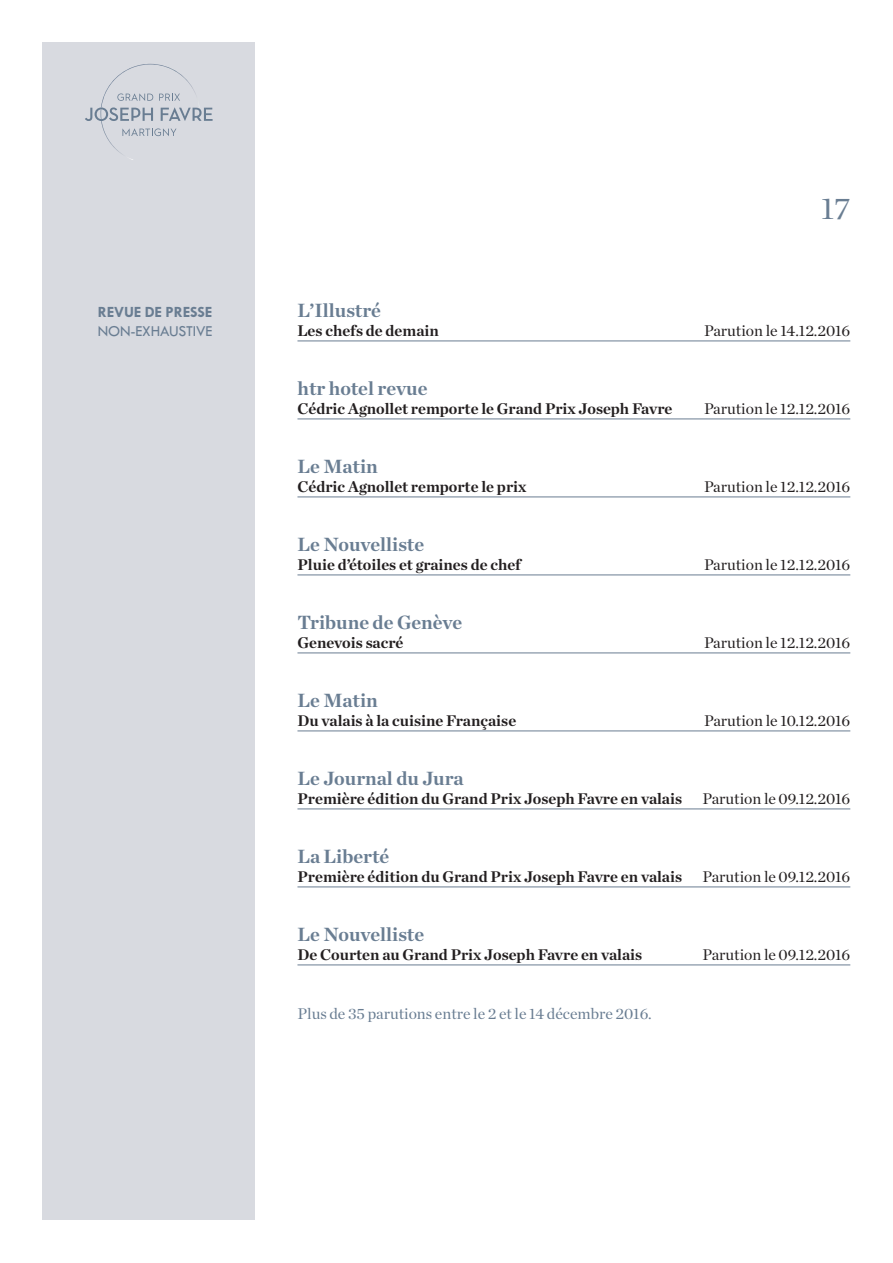
<style>
.page{position:relative;width:893px;height:1263px;background:#fff}
.page>*{position:absolute;margin:0;border:0;box-sizing:border-box;transform-origin:0 0}
.t1{font:31.5px "Chronicle Deck";color:#697d92}
.t2{font:700 19.5px "Chronicle Deck";color:#697d92}
.t3{font:700 15.75px "Chronicle Deck";color:#231f20}
.t4{font:15.75px "Chronicle Deck";color:#231f20}
.t5{font:15.75px "Chronicle Deck";color:#697d92}
.t6{font:15.75px "Tw Cen";letter-spacing:-.01em;color:#697d92}
.t7{font:700 15.75px "Tw Cen";letter-spacing:-.01em;color:#697d92}
</style>
<div class="page">
<div style="left:42px;top:43px;width:213px;height:1177px;background:#d8dae0"></div>
<img style="left:101px;top:122px;width:32px;height:38px">
<img style="left:101px;top:64px;width:95px;height:43px">
<svg style="left:85px;top:107px;width:128px;height:15px"></svg>
<svg style="left:117px;top:93px;width:36px;height:8px"></svg>
<svg style="left:159px;top:94px;width:21px;height:7px"></svg>
<svg style="left:122px;top:128px;width:54px;height:8px"></svg>
<hr style="left:297px;top:341px;width:553px;height:1px;background:#697d92">
<hr style="left:297px;top:419px;width:553px;height:1px;background:#697d92">
<hr style="left:297px;top:497px;width:553px;height:1px;background:#697d92">
<hr style="left:297px;top:575px;width:553px;height:1px;background:#697d92">
<hr style="left:297px;top:653px;width:553px;height:1px;background:#697d92">
<hr style="left:297px;top:731px;width:553px;height:1px;background:#697d92">
<hr style="left:297px;top:809px;width:553px;height:1px;background:#697d92">
<hr style="left:297px;top:887px;width:553px;height:1px;background:#697d92">
<hr style="left:297px;top:965px;width:553px;height:1px;background:#697d92">
<p class="t7" style="left:98px;top:302px;width:116px">REVUE DE PRESSE</p>
<p class="t6" style="left:98px;top:322px;width:116px">NON-EXHAUSTIVE</p>
<h1 class="t1" style="left:821px;top:197px;width:31px">17</h1>
<p class="t2" style="left:297px;top:303px;width:85px">L’Illustré</p>
<p class="t3" style="left:297px;top:325px;width:143px">Les chefs de demain</p>
<p class="t4" style="left:704px;top:325px;width:148px">Parution le 14.12.2016</p>
<p class="t2" style="left:297px;top:381px;width:131px">htr hotel revue</p>
<p class="t3" style="left:297px;top:403px;width:377px">Cédric Agnollet remporte le Grand Prix Joseph Favre</p>
<p class="t4" style="left:704px;top:403px;width:148px">Parution le 12.12.2016</p>
<p class="t2" style="left:297px;top:459px;width:82px">Le Matin</p>
<p class="t3" style="left:297px;top:481px;width:230px">Cédric Agnollet remporte le prix</p>
<p class="t4" style="left:704px;top:481px;width:148px">Parution le 12.12.2016</p>
<p class="t2" style="left:297px;top:537px;width:128px">Le Nouvelliste</p>
<p class="t3" style="left:297px;top:559px;width:225px">Pluie d’étoiles et graines de chef</p>
<p class="t4" style="left:704px;top:559px;width:148px">Parution le 12.12.2016</p>
<p class="t2" style="left:297px;top:615px;width:166px">Tribune de Genève</p>
<p class="t3" style="left:297px;top:637px;width:108px">Genevois sacré</p>
<p class="t4" style="left:704px;top:637px;width:148px">Parution le 12.12.2016</p>
<p class="t2" style="left:297px;top:693px;width:82px">Le Matin</p>
<p class="t3" style="left:297px;top:715px;width:220px">Du valais à la cuisine Française</p>
<p class="t4" style="left:704px;top:715px;width:148px">Parution le 10.12.2016</p>
<p class="t2" style="left:297px;top:771px;width:168px">Le Journal du Jura</p>
<p class="t3" style="left:297px;top:793px;width:386px">Première édition du Grand Prix Joseph Favre en valais</p>
<p class="t4" style="left:702px;top:793px;width:149px">Parution le 09.12.2016</p>
<p class="t2" style="left:297px;top:849px;width:93px">La Liberté</p>
<p class="t3" style="left:297px;top:871px;width:386px">Première édition du Grand Prix Joseph Favre en valais</p>
<p class="t4" style="left:702px;top:871px;width:149px">Parution le 09.12.2016</p>
<p class="t2" style="left:297px;top:927px;width:128px">Le Nouvelliste</p>
<p class="t3" style="left:297px;top:949px;width:346px">De Courten au Grand Prix Joseph Favre en valais</p>
<p class="t4" style="left:702px;top:949px;width:149px">Parution le 09.12.2016</p>
<p class="t5" style="left:297px;top:1008px;width:356px">Plus de 35 parutions entre le 2 et le 14 décembre 2016.</p>
</div>
